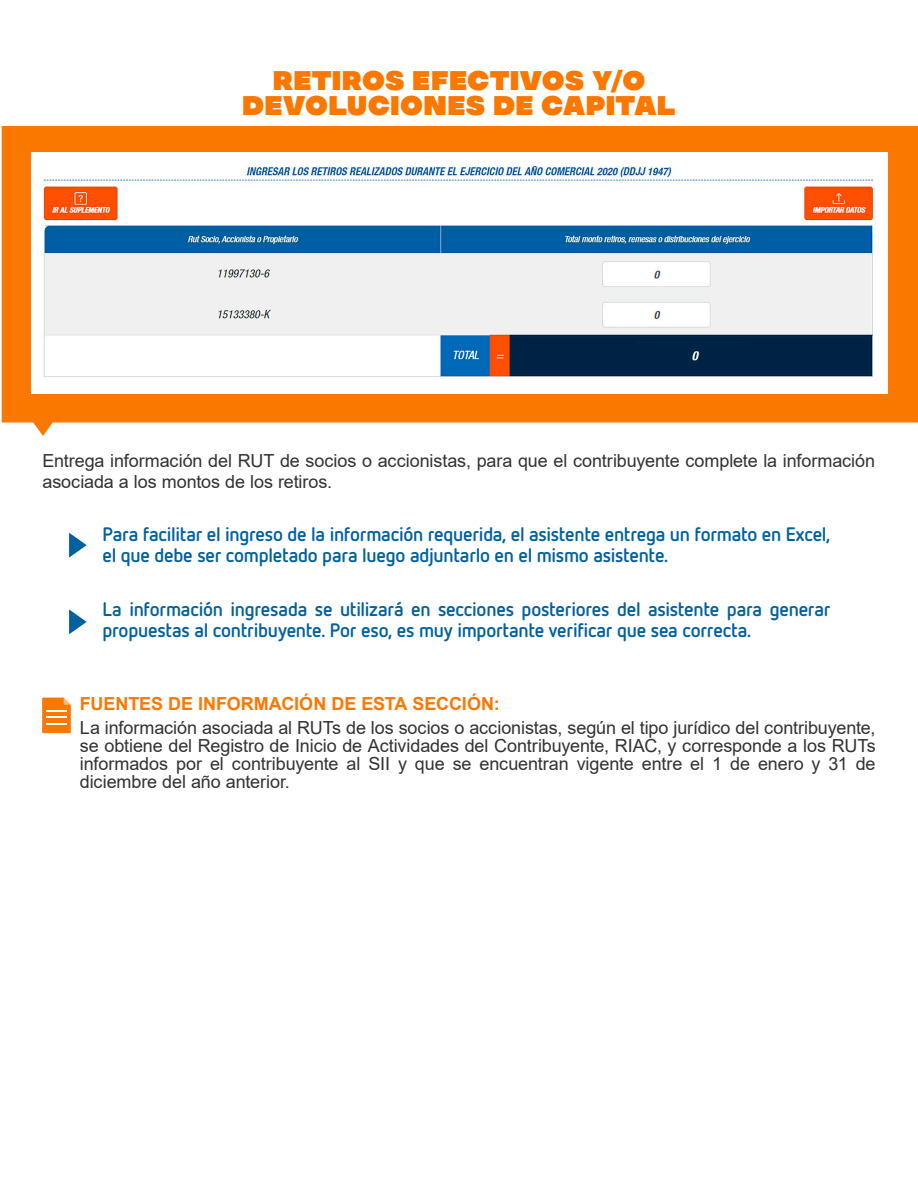
<style>
.page{position:relative;width:918px;height:1188px;background:#fff}
.page>*{position:absolute;margin:0;border:0;box-sizing:border-box;transform-origin:0 0}
.t1{font:27px/25.5px "MADE Soulmaze";letter-spacing:-.005em;color:#fa7800;text-align:center}
.t2{font:700 19.5px/21px "Netto OT";letter-spacing:-.015em;color:#00619e}
.t3{font:18px/18px "Arial";letter-spacing:-.005em;color:#323232}
.t4{font:700 18px "Arial";letter-spacing:-.005em;color:#fa7800}
</style>
<div class="page">
<svg style="left:2px;top:126px;width:916px;height:310px;fill:#fa7800"></svg>
<svg style="left:69px;top:533px;width:18px;height:25px"></svg>
<svg style="left:69px;top:609px;width:18px;height:25px"></svg>
<svg style="left:42px;top:698px;width:29px;height:35px"></svg>
<hr style="left:46px;top:710px;width:21px;height:2px;background:#fff">
<div style="left:31px;top:152px;width:857px;height:242px;background:#fff"></div>
<img style="left:42px;top:167px;width:831px;height:210px">
<h1 class="t1" style="left:242px;top:67px;width:435px">RETIROS EFECTIVOS Y/O<br>DEVOLUCIONES DE CAPITAL</h1>
<p class="t3" style="left:43px;top:450px;width:834px;line-height:21px">Entrega información del RUT de socios o accionistas, para que el contribuyente complete la información asociada a los montos de los retiros.</p>
<p class="t2" style="left:103px;top:523px;width:729px">Para facilitar el ingreso de la información requerida, el asistente entrega un formato en Excel, el que debe ser completado para luego adjuntarlo en el mismo asistente.</p>
<p class="t2" style="left:103px;top:598px;width:730px">La información ingresada se utilizará en secciones posteriores del asistente para generar propuestas al contribuyente. Por eso, es muy importante verificar que sea correcta.</p>
<p class="t4" style="left:80px;top:691px;width:421px">FUENTES DE INFORMACIÓN DE ESTA SECCIÓN:</p>
<p class="t3" style="left:80px;top:719px;width:797px;text-align:justify">La información asociada al RUTs de los socios o accionistas, según el tipo jurídico del contribuyente, se obtiene del Registro de Inicio de Actividades del Contribuyente, RIAC, y corresponde a los RUTs informados por el contribuyente al SII y que se encuentran vigente entre el 1 de enero y 31 de diciembre del año anterior.</p>
</div>
